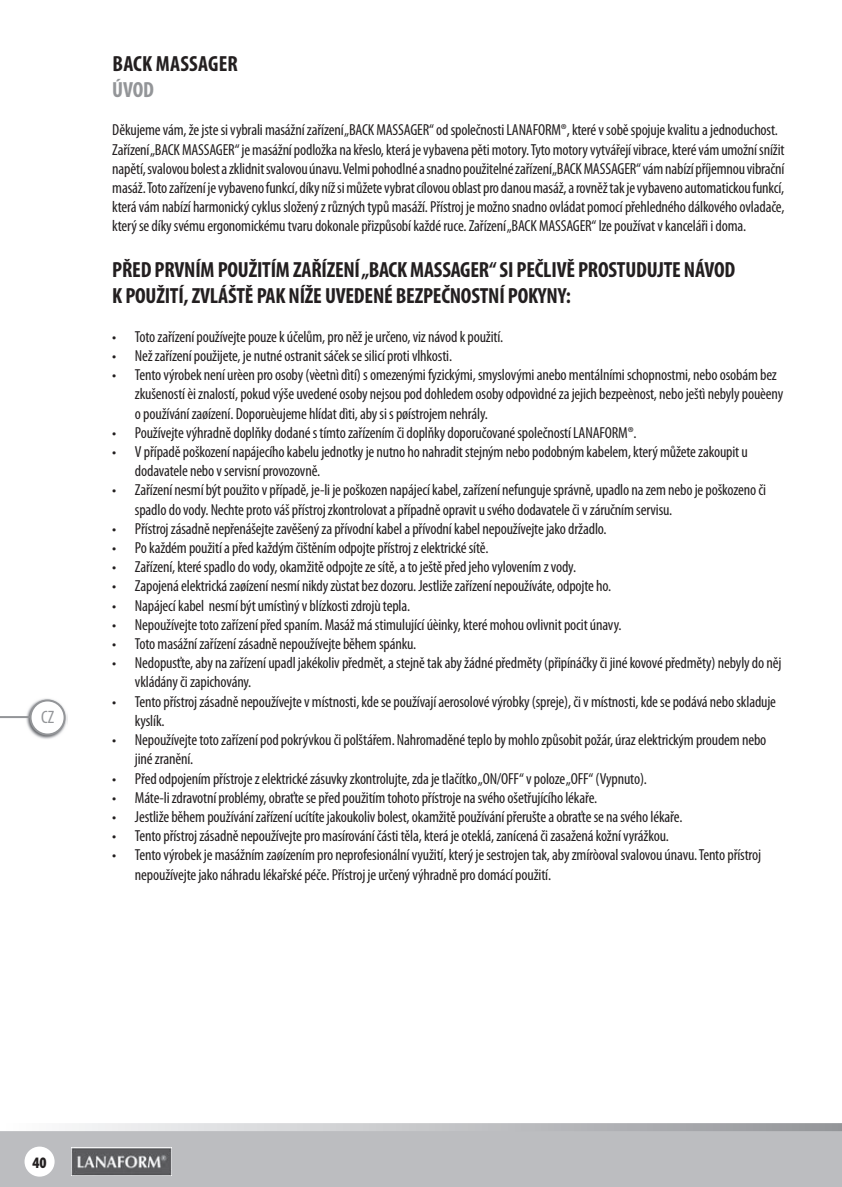
<style>
.page{position:relative;width:842px;height:1187px;background:#fff}
.page>*{position:absolute;margin:0;border:0;box-sizing:border-box;transform-origin:0 0}
.t1{font:700 condensed 22px/26.4px "Myriad Pro";letter-spacing:-.01em;color:#231f20}
.t2{font:700 condensed 22px "Myriad Pro";letter-spacing:.01em;color:#231f20}
.t3{font:700 condensed 22px "Myriad Pro";color:#939598}
.t4{font:condensed 18px "Myriad Pro";color:#939598}
.t5{font:condensed 16px/19.2px "Myriad Pro";letter-spacing:-.01em;color:#231f20}
.t6{font:900 condensed 16px "Myriad Pro";color:#231f20}
</style>
<div class="page">
<div style="left:0;top:1127px;width:841px;height:60px;background:#bcbdc0"></div>
<svg style="left:1px;top:1123px;width:840px;height:8px"></svg>
<div style="left:25px;top:1146px;width:30px;height:30px;background:#fff;border-radius:50%"></div>
<img style="left:71px;top:1147px;width:101px;height:28px">
<img style="left:26px;top:698px;width:41px;height:41px">
<div style="left:31px;top:700px;width:34px;height:34px;background:#fff;border-radius:50%"></div>
<div style="left:30px;top:699px;width:36px;height:36px;border:2px solid #939598;border-radius:50%"></div>
<hr style="left:0;top:716px;width:30px;height:2px;background:#939598">
<p class="t4" style="left:41px;top:706px;width:15px">CZ</p>
<h1 class="t2" style="left:112px;top:49px;width:127px">BACK MASSAGER</h1>
<h1 class="t3" style="left:112px;top:76px;width:43px">ÚVOD</h1>
<p class="t5" style="left:112px;top:120px;width:673px">Děkujeme vám, že jste si vybrali masážní zařízení „BACK MASSAGER“ od společnosti LANAFORM®, které v sobě spojuje kvalitu a jednoduchost.<br>Zařízení „BACK MASSAGER“ je masážní podložka na křeslo, která je vybavena pěti motory. Tyto motory vytvářejí vibrace, které vám umožní snížit napětí, svalovou bolest a zklidnit svalovou únavu. Velmi pohodlné a snadno použitelné zařízení „BACK MASSAGER“ vám nabízí příjemnou vibrační masáž. Toto zařízení je vybaveno funkcí, díky níž si můžete vybrat cílovou oblast pro danou masáž, a rovněž tak je vybaveno automatickou funkcí, která vám nabízí harmonický cyklus složený z různých typů masáží. Přístroj je možno snadno ovládat pomocí přehledného dálkového ovladače, který se díky svému ergonomickému tvaru dokonale přizpůsobí každé ruce. Zařízení „BACK MASSAGER“ lze používat v kanceláři i doma.</p>
<h1 class="t1" style="left:112px;top:256px;width:624px">PŘED PRVNÍM POUŽITÍM ZAŘÍZENÍ „BACK MASSAGER“ SI PEČLIVĚ PROSTUDUJTE NÁVOD<br>K POUŽITÍ, ZVLÁŠTĚ PAK NÍŽE UVEDENÉ BEZPEČNOSTNÍ POKYNY:</h1>
<p class="t5" style="left:112px;top:327px;width:392px">• Toto zařízení používejte pouze k účelům, pro něž je určeno, viz návod k použití.</p>
<p class="t5" style="left:112px;top:346px;width:341px">• Než zařízení použijete, je nutné ostranit sáček se silicí proti vlhkosti.</p>
<p class="t5" style="left:135px;top:365px;width:649px;text-indent:-23px">• Tento výrobek není urèen pro osoby (vèetnì dìtí) s omezenými fyzickými, smyslovými anebo mentálními schopnostmi, nebo osobám bez zkušeností èi znalostí, pokud výše uvedené osoby nejsou pod dohledem osoby odpovìdné za jejich bezpeènost, nebo ještì nebyly pouèeny o používání zaøízení. Doporuèujeme hlídat dìti, aby si s pøístrojem nehrály.</p>
<p class="t5" style="left:112px;top:423px;width:525px">• Používejte výhradně doplňky dodané s tímto zařízením či doplňky doporučované společností LANAFORM®.</p>
<p class="t5" style="left:135px;top:442px;width:614px;text-indent:-23px">• V případě poškození napájecího kabelu jednotky je nutno ho nahradit stejným nebo podobným kabelem, který můžete zakoupit u dodavatele nebo v servisní provozovně.</p>
<p class="t5" style="left:135px;top:480px;width:632px;text-indent:-23px">• Zařízení nesmí být použito v případě, je-li je poškozen napájecí kabel, zařízení nefunguje správně, upadlo na zem nebo je poškozeno či spadlo do vody. Nechte proto váš přístroj zkontrolovat a případně opravit u svého dodavatele či v záručním servisu.</p>
<p class="t5" style="left:112px;top:519px;width:495px">• Přístroj zásadně nepřenášejte zavěšený za přívodní kabel a přívodní kabel nepoužívejte jako držadlo.</p>
<p class="t5" style="left:112px;top:538px;width:377px">• Po každém použití a před každým čištěním odpojte přístroj z elektrické sítě.</p>
<p class="t5" style="left:112px;top:557px;width:465px">• Zařízení, které spadlo do vody, okamžitě odpojte ze sítě, a to ještě před jeho vylovením z vody.</p>
<p class="t5" style="left:112px;top:576px;width:500px">• Zapojená elektrická zaøízení nesmí nikdy zùstat bez dozoru. Jestliže zařízení nepoužíváte, odpojte ho.</p>
<p class="t5" style="left:112px;top:595px;width:299px">• Napájecí kabel nesmí být umístìný v blízkosti zdrojù tepla.</p>
<p class="t5" style="left:112px;top:615px;width:510px">• Nepoužívejte toto zařízení před spaním. Masáž má stimulující úèinky, které mohou ovlivnit pocit únavy.</p>
<p class="t5" style="left:112px;top:634px;width:305px">• Toto masážní zařízení zásadně nepoužívejte během spánku.</p>
<p class="t5" style="left:135px;top:653px;width:648px;text-indent:-23px">• Nedopusťte, aby na zařízení upadl jakékoliv předmět, a stejně tak aby žádné předměty (připínáčky či jiné kovové předměty) nebyly do něj vkládány či zapichovány.</p>
<p class="t5" style="left:135px;top:691px;width:642px;text-indent:-23px">• Tento přístroj zásadně nepoužívejte v místnosti, kde se používají aerosolové výrobky (spreje), či v místnosti, kde se podává nebo skladuje kyslík.</p>
<p class="t5" style="left:135px;top:730px;width:632px;text-indent:-23px">• Nepoužívejte toto zařízení pod pokrývkou či polštářem. Nahromaděné teplo by mohlo způsobit požár, úraz elektrickým proudem nebo jiné zranění.</p>
<p class="t5" style="left:112px;top:768px;width:536px">• Před odpojením přístroje z elektrické zásuvky zkontrolujte, zda je tlačítko „ON/OFF“ v poloze „OFF“ (Vypnuto).</p>
<p class="t5" style="left:112px;top:787px;width:486px">• Máte-li zdravotní problémy, obraťte se před použitím tohoto přístroje na svého ošetřujícího lékaře.</p>
<p class="t5" style="left:112px;top:807px;width:571px">• Jestliže během používání zařízení ucítíte jakoukoliv bolest, okamžitě používání přerušte a obraťte se na svého lékaře.</p>
<p class="t5" style="left:112px;top:826px;width:558px">• Tento přístroj zásadně nepoužívejte pro masírování části těla, která je oteklá, zanícená či zasažená kožní vyrážkou.</p>
<p class="t5" style="left:135px;top:845px;width:627px;text-indent:-23px">• Tento výrobek je masážním zaøízením pro neprofesionální využití, který je sestrojen tak, aby zmíròoval svalovou únavu. Tento přístroj nepoužívejte jako náhradu lékařské péče. Přístroj je určený výhradně pro domácí použití.</p>
<p class="t6" style="left:32px;top:1153px;width:16px">40</p>
</div>
